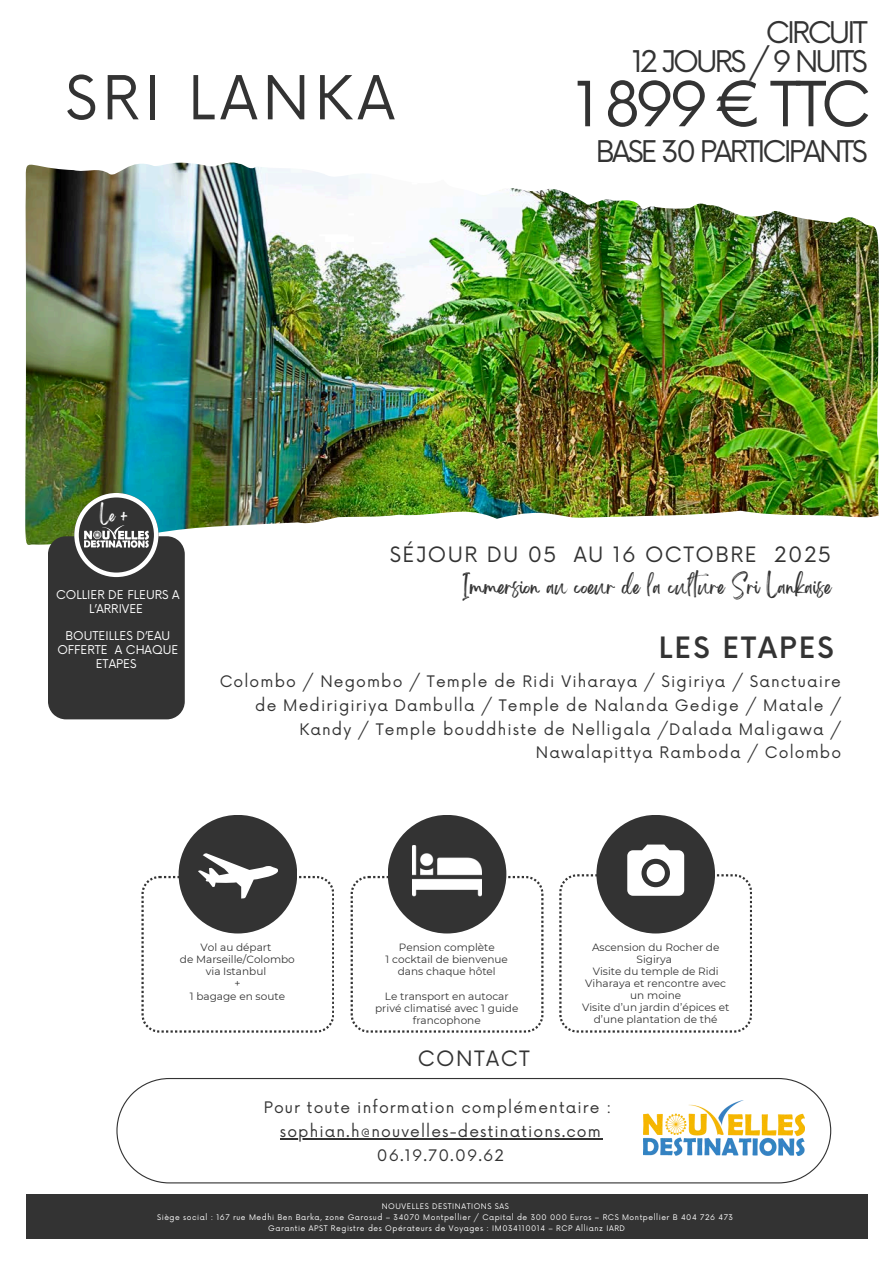
<style>
.page{position:relative;width:894px;height:1264px;background:#fff}
.page>*{position:absolute;margin:0;border:0;box-sizing:border-box;transform-origin:0 0}
.t1{font:60.6px "Now";letter-spacing:-.095em;color:#333}
.t2{font:58.95px "Now";letter-spacing:.085em;color:#333}
.t3{font:29.1px/29.2px "Now";letter-spacing:-.095em;color:#333;text-align:right}
.t4{font:500 28.65px "Now";letter-spacing:.075em;color:#333}
.t5{font:20.7px "Now";letter-spacing:.07em;color:#333}
.t6{font:18px "Brightwall";color:#333}
.t7{font:15.45px/23.7px "Now";letter-spacing:.07em;color:#333;text-align:center}
.t8{font:14.85px "Brightwall";color:#fff}
.t9{font:11.85px/13.8px "Now";color:#fff;text-align:center}
.t10{font:10.5px/12px "Montserrat";color:#333;text-align:center}
.t11{font:7.5px "Now";letter-spacing:.075em;color:#fff}
</style>
<div class="page">
<div style="left:0;top:1193px;width:893px;height:70px;background:#333"></div>
<svg style="left:116px;top:1078px;width:715px;height:105px"></svg>
<img style="left:643px;top:1100px;width:161px;height:55px">
<hr style="left:280px;top:1138px;width:322px;height:1px;background:#333">
<div style="left:0;top:1239px;width:893px;height:24px;background:#fff"></div>
<div style="left:0;top:0;width:26px;height:1263px;background:#fff"></div>
<div style="left:867px;top:0;width:26px;height:1263px;background:#fff"></div>
<div style="left:178px;top:815px;width:119px;height:118px;background:#333;border-radius:50%"></div>
<svg style="left:350px;top:876px;width:193px;height:156px"></svg>
<div style="left:387px;top:815px;width:119px;height:118px;background:#333;border-radius:50%"></div>
<div style="left:596px;top:815px;width:118px;height:118px;background:#333;border-radius:50%"></div>
<img style="left:412px;top:845px;width:69px;height:51px">
<svg style="left:141px;top:853px;width:193px;height:179px"></svg>
<img style="left:26px;top:163px;width:852px;height:381px">
<svg style="left:48px;top:493px;width:137px;height:226px;background:#3c4541"></svg>
<img style="left:84px;top:526px;width:64px;height:22px">
<svg style="left:559px;top:844px;width:192px;height:188px"></svg>
<p class="t2" style="left:65px;top:65px;width:331px">SRI LANKA</p>
<p class="t8" style="left:100px;top:510px;width:30px">Le +</p>
<p class="t3" style="left:631px;top:19px;width:237px">CIRCUIT<br>12 JOURS / 9 NUITS</p>
<p class="t1" style="left:574px;top:70px;width:297px">1 899 € TTC</p>
<p class="t3" style="left:595px;top:139px;width:273px">BASE 30 PARTICIPANTS</p>
<h4 class="t9" style="left:56px;top:588px;width:125px">COLLIER DE FLEURS A<br>L’ARRIVEE</h4>
<h6 class="t9" style="left:57px;top:630px;width:122px">BOUTEILLES D’EAU<br>OFFERTE A CHAQUE<br>ETAPES</h6>
<p class="t5" style="left:390px;top:543px;width:443px">SÉJOUR DU 05 AU 16 OCTOBRE 2025</p>
<p class="t6" style="left:462px;top:580px;width:370px">Immersion au coeur de la culture Sri Lankaise</p>
<p class="t4" style="left:658px;top:631px;width:176px">LES ETAPES</p>
<p class="t7" style="left:219px;top:670px;width:622px;text-align:right">Colombo / Negombo / Temple de Ridi Viharaya / Sigiriya / Sanctuaire de Medirigiriya Dambulla / Temple de Nalanda Gedige / Matale / Kandy / Temple bouddhiste de Nelligala /Dalada Maligawa / Nawalapittya Ramboda / Colombo</p>
<h5 class="t10" style="left:200px;top:940px;width:72px">Vol au départ</h5>
<p class="t10" style="left:180px;top:953px;width:116px">de Marseille/Colombo</p>
<p class="t10" style="left:206px;top:965px;width:62px">via Istanbul</p>
<h2 class="t10" style="left:234px;top:977px;width:8px">+</h2>
<h6 class="t10" style="left:190px;top:989px;width:97px">1 bagage en soute</h6>
<p class="t10" style="left:398px;top:940px;width:97px">Pension complète</p>
<p class="t10" style="left:385px;top:952px;width:124px">1 cocktail de bienvenue dans chaque hôtel</p>
<p class="t10" style="left:375px;top:989px;width:145px">Le transport en autocar privé climatisé avec 1 guide francophone</p>
<h4 class="t5" style="left:417px;top:1046px;width:114px">CONTACT</h4>
<p class="t10" style="left:592px;top:940px;width:129px">Ascension du Rocher de<br>Sigirya</p>
<p class="t10" style="left:585px;top:964px;width:142px">Visite du temple de Ridi<br>Viharaya et rencontre avec un moine</p>
<p class="t10" style="left:582px;top:1000px;width:149px">Visite d’un jardin d’épices et d’une plantation de thé</p>
<h6 class="t7" style="left:264px;top:1096px;width:349px">Pour toute information complémentaire :</h6>
<p class="t7" style="left:280px;top:1120px;width:322px">sophian.h@nouvelles-destinations.com<br>06.19.70.09.62</p>
<h3 class="t11" style="left:381px;top:1201px;width:129px">NOUVELLES DESTINATIONS SAS</h3>
<h1 class="t11" style="left:157px;top:1212px;width:577px">Siège social : 167 rue Medhi Ben Barka, zone Garosud – 34070 Montpellier / Capital de 300 000 Euros – RCS Montpellier B 404 726 473</h1>
<p class="t11" style="left:268px;top:1224px;width:358px">Garantie APST Registre des Opérateurs de Voyages : IM034110014 – RCP Allianz IARD</p>
</div>
